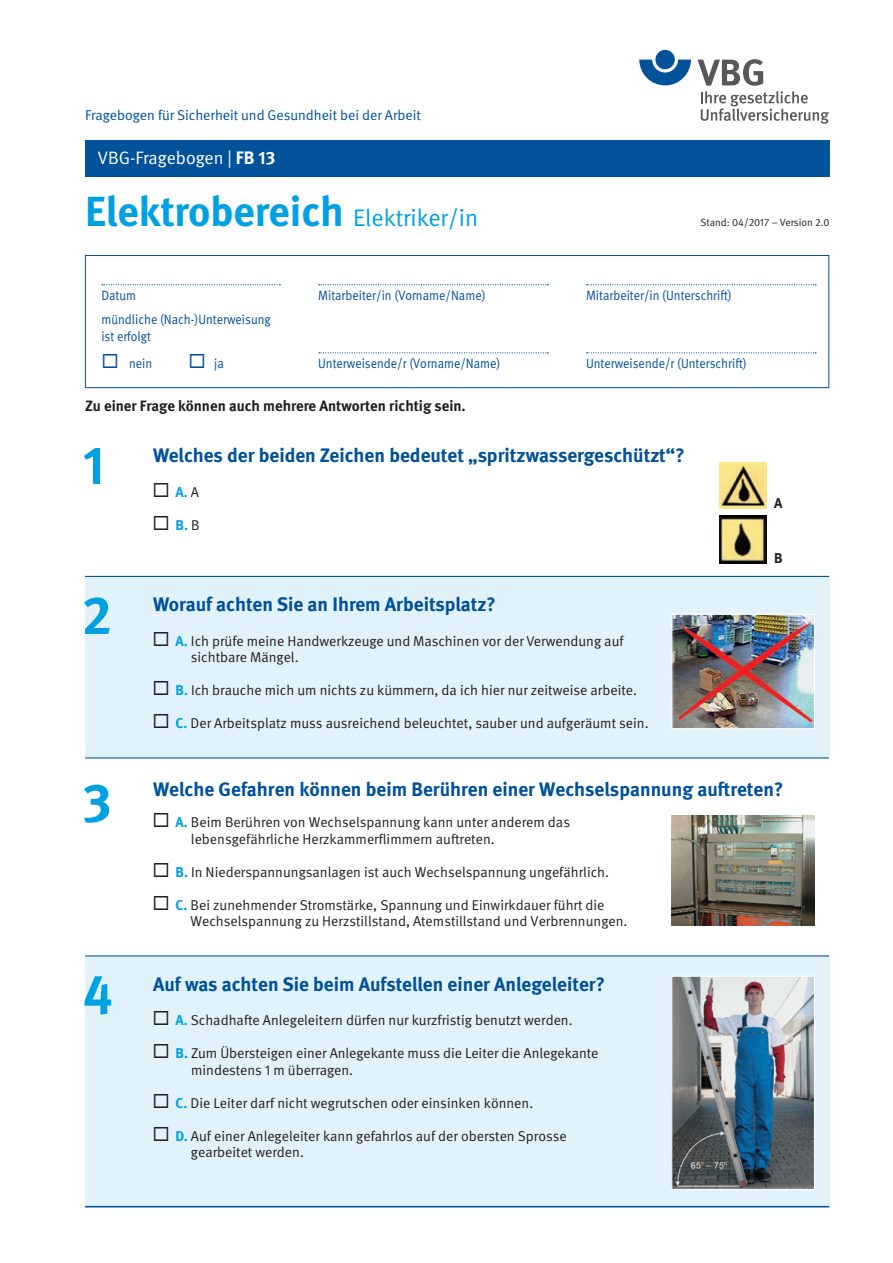
<style>
.page{position:relative;width:893px;height:1263px;background:#fff}
.page>*{position:absolute;margin:0;border:0;box-sizing:border-box;transform-origin:0 0}
.t1{font:700 54px "DGUV Meta";color:#00a1e3}
.t2{font:700 42px "DGUV Meta";color:#00a1e3}
.t3{font:700 19.5px "DGUV Meta";color:#01519b}
.t4{font:18px "DGUV Meta";color:#fff}
.t5{font:700 15px "DGUV Meta";color:#231f20}
.t6{font:14.25px/16.5px "DGUV Meta";color:#231f20}
.t7{font:14.25px "DGUV Meta";color:#01519b}
.t8{font:700 14.25px "DGUV Meta";color:#00a1e3}
.t9{font:700 14.25px "DGUV Meta";color:#231f20}
.t10{font:13.5px/17px "DGUV Meta";color:#01519b;scale:.92 1}
.t11{font:10.5px "DGUV Meta";color:#231f20}
.s1{font-weight:700}
.s2{font-weight:400;font-size:24px}
.s3{color:#231f20}
.s4{font-weight:400;color:#231f20}
.s5{font-weight:700;color:#00a1e3}
</style>
<div class="page">
<div style="left:85px;top:576px;width:744px;height:181px;background:#e1f2fb"></div>
<div style="left:85px;top:957px;width:744px;height:250px;background:#e1f2fb"></div>
<div style="left:85px;top:140px;width:744px;height:36px;background:#01519b"></div>
<svg style="left:639px;top:60px;width:52px;height:25px"></svg>
<div style="left:655px;top:50px;width:20px;height:19px;background:#01519b;border-radius:50%"></div>
<svg style="left:698px;top:59px;width:131px;height:65px"></svg>
<hr style="left:85px;top:576px;width:744px;height:1px;background:#01519b">
<hr style="left:85px;top:757px;width:744px;height:1px;background:#01519b">
<hr style="left:85px;top:955px;width:744px;height:1px;background:#01519b">
<img style="left:673px;top:616px;width:140px;height:111px">
<div style="left:671px;top:614px;width:144px;height:115px;border:1px solid #fff"></div>
<img style="left:672px;top:816px;width:142px;height:110px">
<img style="left:673px;top:978px;width:140px;height:210px">
<div style="left:671px;top:976px;width:144px;height:214px;border:1px solid #fff"></div>
<hr style="left:85px;top:1206px;width:744px;height:1px;background:#01519b">
<img style="left:719px;top:462px;width:47px;height:46px">
<img style="left:719px;top:515px;width:47px;height:48px">
<div style="left:85px;top:255px;width:744px;height:133px;border:1px solid #01519b"></div>
<svg style="left:319px;top:284px;width:229px;height:1px"></svg>
<svg style="left:587px;top:284px;width:229px;height:1px"></svg>
<svg style="left:102px;top:284px;width:178px;height:1px"></svg>
<svg style="left:319px;top:352px;width:229px;height:1px"></svg>
<svg style="left:587px;top:352px;width:229px;height:1px"></svg>
<p class="t7" style="left:85px;top:107px;width:337px">Fragebogen für Sicherheit und Gesundheit bei der Arbeit</p>
<p class="t4" style="left:98px;top:147px;width:179px">VBG-Fragebogen | <span class="s1">FB 13</span></p>
<h2 class="t2" style="left:85px;top:187px;width:395px">Elektrobereich <span class="s2">Elektriker/in</span></h2>
<p class="t11" style="left:701px;top:216px;width:131px">Stand: 04/2017 – Version 2.0</p>
<p class="t10" style="left:101px;top:287px;width:39px">Datum</p>
<p class="t10" style="left:318px;top:287px;width:183px">Mitarbeiter/in (Vorname/Name)</p>
<p class="t10" style="left:586px;top:287px;width:160px">Mitarbeiter/in (Unterschrift)</p>
<p class="t10" style="left:101px;top:311px;width:186px">mündliche (Nach-)Unterweisung ist erfolgt</p>
<p class="t10" style="left:101px;top:355px;width:57px">◻ nein</p>
<p class="t10" style="left:188px;top:355px;width:40px">◻ ja</p>
<p class="t10" style="left:318px;top:355px;width:200px">Unterweisende/r (Vorname/Name)</p>
<p class="t10" style="left:586px;top:355px;width:176px">Unterweisende/r (Unterschrift)</p>
<p class="t5" style="left:85px;top:397px;width:382px">Zu einer Frage können auch mehrere Antworten richtig sein.</p>
<h1 class="t1" style="left:83px;top:433px;width:24px">1</h1>
<h1 class="t1" style="left:82px;top:583px;width:32px">2</h1>
<h3 class="t3" style="left:153px;top:444px;width:533px">Welches der beiden Zeichen bedeutet „spritzwassergeschützt“?</h3>
<p class="t8" style="left:153px;top:484px;width:48px"><span class="s3">◻</span> A.<span class="s4">A</span></p>
<p class="t8" style="left:153px;top:517px;width:49px"><span class="s3">◻</span> B.<span class="s4">B</span></p>
<h3 class="t3" style="left:153px;top:593px;width:344px">Worauf achten Sie an Ihrem Arbeitsplatz?</h3>
<p class="t6" style="left:191px;top:633px;width:434px;text-indent:-38px">◻ <span class="s5">A.</span> Ich prüfe meine Handwerkzeuge und Maschinen vor der Verwendung auf sichtbare Mängel.</p>
<p class="t6" style="left:153px;top:682px;width:486px">◻ <span class="s5">B.</span> Ich brauche mich um nichts zu kümmern, da ich hier nur zeitweise arbeite.</p>
<p class="t6" style="left:153px;top:715px;width:498px">◻ <span class="s5">C.</span> Der Arbeitsplatz muss ausreichend beleuchtet, sauber und aufgeräumt sein.</p>
<p class="t9" style="left:774px;top:495px;width:10px">A</p>
<p class="t9" style="left:774px;top:550px;width:10px">B</p>
<h1 class="t1" style="left:83px;top:770px;width:30px">3</h1>
<h1 class="t1" style="left:83px;top:961px;width:31px">4</h1>
<h3 class="t3" style="left:153px;top:778px;width:632px">Welche Gefahren können beim Berühren einer Wechselspannung auftreten?</h3>
<p class="t6" style="left:191px;top:814px;width:381px;text-indent:-38px">◻ <span class="s5">A.</span> Beim Berühren von Wechselspannung kann unter anderem das lebensgefährliche Herzkammerflimmern auftreten.</p>
<p class="t6" style="left:153px;top:864px;width:458px">◻ <span class="s5">B.</span> In Niederspannungsanlagen ist auch Wechselspannung ungefährlich.</p>
<p class="t6" style="left:191px;top:897px;width:438px;text-indent:-38px">◻ <span class="s5">C.</span> Bei zunehmender Stromstärke, Spannung und Einwirkdauer führt die<br>Wechselspannung zu Herzstillstand, Atemstillstand und Verbrennungen.</p>
<h3 class="t3" style="left:153px;top:973px;width:453px">Auf was achten Sie beim Aufstellen einer Anlegeleiter?</h3>
<p class="t6" style="left:153px;top:1012px;width:422px">◻ <span class="s5">A.</span> Schadhafte Anlegeleitern dürfen nur kurzfristig benutzt werden.</p>
<p class="t6" style="left:191px;top:1045px;width:409px;text-indent:-39px">◻ <span class="s5">B.</span> Zum Übersteigen einer Anlegekante muss die Leiter die Anlegekante mindestens 1 m überragen.</p>
<p class="t6" style="left:153px;top:1095px;width:382px">◻ <span class="s5">C.</span> Die Leiter darf nicht wegrutschen oder einsinken können.</p>
<p class="t6" style="left:191px;top:1128px;width:377px;text-indent:-38px">◻ <span class="s5">D.</span> Auf einer Anlegeleiter kann gefahrlos auf der obersten Sprosse gearbeitet werden.</p>
</div>
